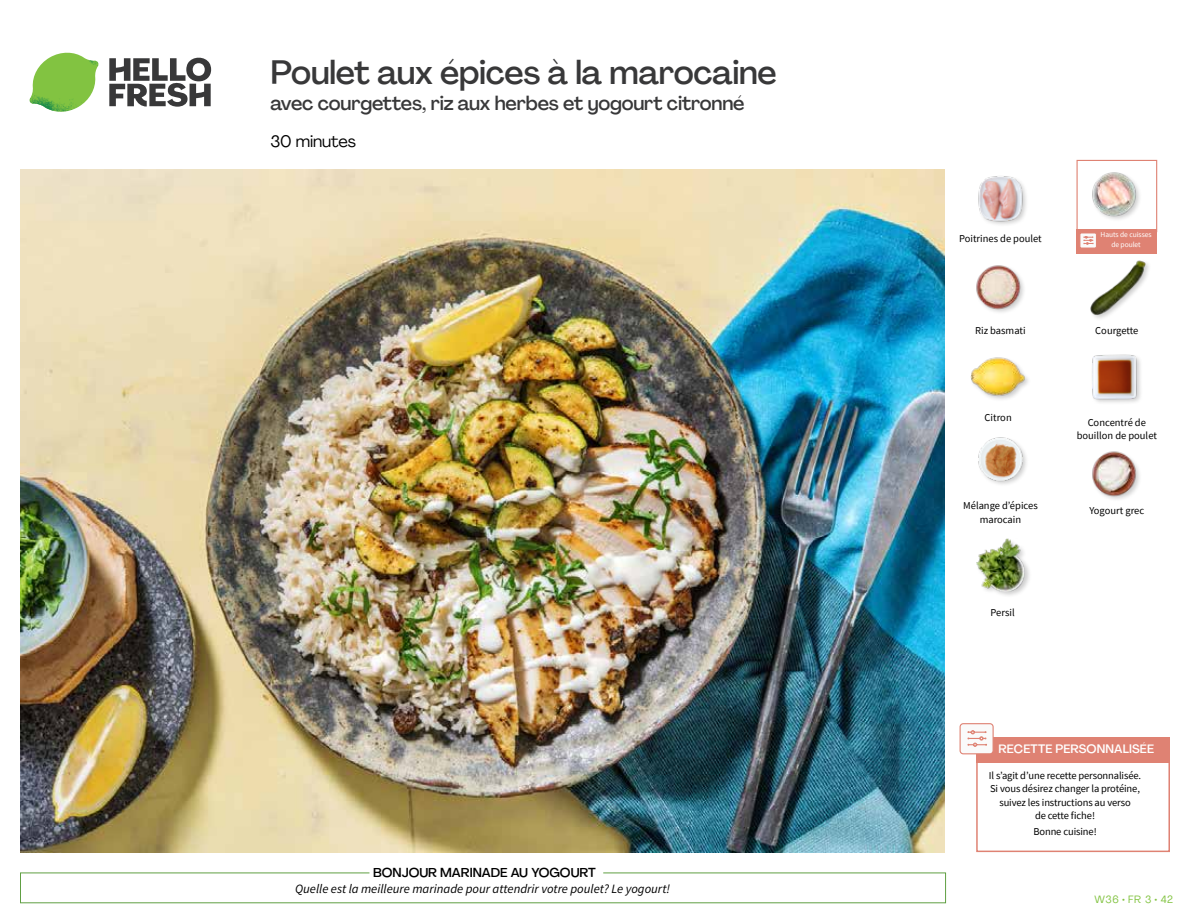
<style>
.page{position:relative;width:1188px;height:918px;background:#fff}
.page>*{position:absolute;margin:0;border:0;box-sizing:border-box;transform-origin:0 0}
.t1{font:500 33px "Agrandir";letter-spacing:-.01em;color:#383839}
.t2{font:500 19.5px "Agrandir";letter-spacing:-.01em;color:#383839}
.t3{font:16.5px "Agrandir";letter-spacing:-.01em;color:#000}
.t4{font:italic 12.75px "Source Sans Pro";color:#000}
.t5{font:500 12.75px "Agrandir";color:#000}
.t6{font:500 12px "Agrandir";letter-spacing:.01em;color:#fff}
.t7{font:10.5px/13.5px "Source Sans Pro";letter-spacing:-.01em;color:#000;text-align:center}
.t8{font:10.5px "Agrandir";letter-spacing:.05em;color:#82c341}
.t9{font:7.5px/10.5px "Source Sans Pro";letter-spacing:-.005em;color:#fff;text-align:center}
</style>
<div class="page">
<svg style="left:109px;top:57px;width:102px;height:50px"></svg>
<svg style="left:34px;top:53px;width:62px;height:40px"></svg>
<img style="left:67px;top:53px;width:32px;height:26px">
<img style="left:33px;top:75px;width:59px;height:11px">
<img style="left:29px;top:79px;width:61px;height:33px">
<img style="left:65px;top:86px;width:27px;height:25px">
<div style="left:20px;top:873px;width:926px;height:30px;border:1px solid #609f43"></div>
<div style="left:369px;top:865px;width:234px;height:15px;background:#fff"></div>
<img style="left:21px;top:170px;width:924px;height:682px">
<div style="left:975px;top:538px;width:57px;height:60px;background:#000;opacity:.2"></div>
<img style="left:975px;top:539px;width:52px;height:52px">
<img style="left:1092px;top:451px;width:48px;height:49px">
<img style="left:978px;top:437px;width:49px;height:48px">
<img style="left:1092px;top:354px;width:49px;height:49px">
<img style="left:970px;top:357px;width:57px;height:43px">
<div style="left:1089px;top:260px;width:63px;height:62px;background:#000;opacity:.2"></div>
<img style="left:1089px;top:260px;width:57px;height:56px">
<img style="left:976px;top:265px;width:48px;height:47px">
<img style="left:978px;top:176px;width:48px;height:49px">
<div style="left:1077px;top:160px;width:80px;height:72px;border:1px solid #df8273"></div>
<div style="left:1077px;top:229px;width:80px;height:25px;background:#df8273"></div>
<div style="left:1080px;top:233px;width:16px;height:15px;background:#fafafa;border-radius:2px"></div>
<div style="left:1080px;top:233px;width:17px;height:15px;border:1px solid #df8273;border-radius:2px"></div>
<svg style="left:1084px;top:236px;width:10px;height:9px"></svg>
<img style="left:1092px;top:172px;width:48px;height:48px">
<div style="left:976px;top:744px;width:194px;height:108px;border:2px solid #df8273"></div>
<div style="left:977px;top:738px;width:193px;height:25px;background:#df8273"></div>
<div style="left:960px;top:724px;width:33px;height:30px;background:#fafafa;border-radius:3px"></div>
<div style="left:960px;top:723px;width:34px;height:31px;border:1px solid #df8273;border-radius:3px"></div>
<svg style="left:968px;top:730px;width:19px;height:17px"></svg>
<h1 class="t1" style="left:271px;top:52px;width:508px">Poulet aux épices à la marocaine</h1>
<h2 class="t2" style="left:271px;top:91px;width:475px">avec courgettes, riz aux herbes et yogourt citronné</h2>
<h3 class="t3" style="left:271px;top:131px;width:87px">30 minutes</h3>
<p class="t5" style="left:373px;top:864px;width:224px">BONJOUR MARINADE AU YOGOURT</p>
<p class="t4" style="left:295px;top:881px;width:376px">Quelle est la meilleure marinade pour attendrir votre poulet? Le yogourt!</p>
<p class="t7" style="left:959px;top:231px;width:84px">Poitrines de poulet</p>
<p class="t7" style="left:975px;top:323px;width:52px">Riz basmati</p>
<p class="t7" style="left:985px;top:411px;width:29px">Citron</p>
<p class="t7" style="left:963px;top:499px;width:76px">Mélange d’épices marocain</p>
<p class="t7" style="left:991px;top:606px;width:26px">Persil</p>
<p class="t9" style="left:1101px;top:229px;width:53px">Hauts de cuisses de poulet</p>
<p class="t7" style="left:1095px;top:323px;width:45px">Courgette</p>
<p class="t7" style="left:1077px;top:415px;width:82px">Concentré de bouillon de poulet</p>
<p class="t7" style="left:1089px;top:504px;width:56px">Yogourt grec</p>
<p class="t6" style="left:998px;top:741px;width:157px">RECETTE PERSONNALISÉE</p>
<p class="t7" style="left:989px;top:769px;width:154px">Il s’agit d’une recette personnalisée.<br>Si vous désirez changer la protéine, suivez les instructions au verso<br>de cette fiche!</p>
<p class="t7" style="left:1033px;top:825px;width:65px">Bonne cuisine!</p>
<p class="t8" style="left:1094px;top:892px;width:80px">W36 • FR 3 • 42</p>
</div>
